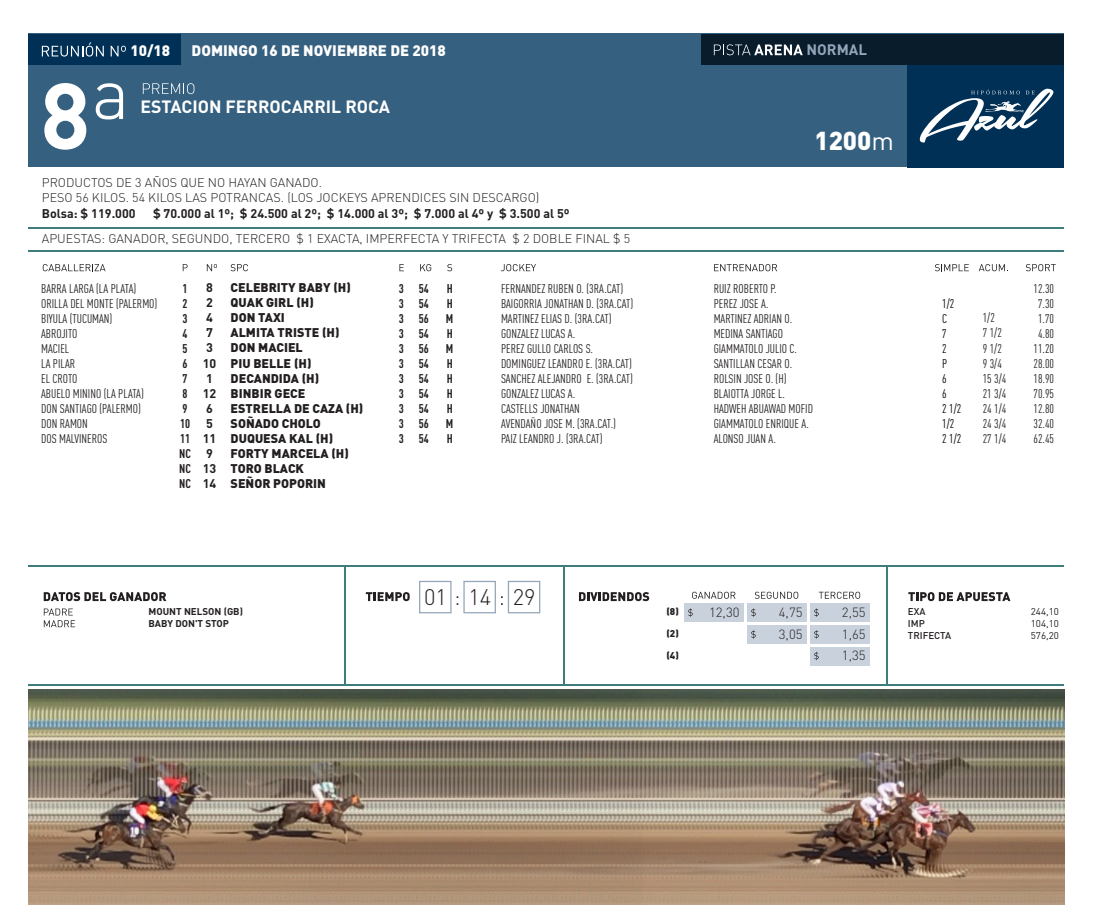
<style>
.page{position:relative;width:1098px;height:922px;background:#fff}
.page>*{position:absolute;margin:0;border:0;box-sizing:border-box;transform-origin:0 0}
.t1{font:700 92px "DIN Pro";color:#fff}
.t2{font:900 25.62px "DIN Pro";color:#fff}
.t3{font:300 22.25px "DIN Pro";color:#231f20}
.t4{font:700 17.62px "DIN Pro";color:#fff}
.t5{font:900 15px "DIN Pro";color:#fff}
.t6{font:700 15px "DIN Pro";color:#94a5b9}
.t7{font:300 13.25px "DIN Pro";color:#231f20}
.t8{font:12.5px/15px "FFDIN Pro Cond";color:#231f20}
.t9{font:300 12.5px/15px "DIN Pro";color:#231f20}
.t10{font:900 12.5px/15px "DIN Pro";color:#231f20}
.t11{font:700 12.5px/15px "DIN Pro";color:#231f20}
.t12{font:700 12.5px/15px "FFDIN Pro Cond";color:#231f20;text-align:justify}
.t13{font:12.5px/15px "FFDIN Pro Cond";color:#000}
.t14{font:700 9.75px/11.8px "DIN Pro";color:#231f20}
.t15{font:9.75px/11.8px "DIN Pro";color:#231f20;text-align:justify}
.t16{font:500 9.75px/11.8px "DIN Pro";color:#231f20}
.t17{font:900 9.75px "DIN Pro";color:#231f20}
.s1{font-weight:400}
.s2{font-weight:900;font-size:9.75px}
</style>
<div class="page">
<div style="left:28px;top:33px;width:1036px;height:133px;background:#35607f"></div>
<div style="left:908px;top:34px;width:156px;height:134px;background:#003056"></div>
<div style="left:28px;top:34px;width:153px;height:31px;background:#003056"></div>
<div style="left:701px;top:34px;width:363px;height:31px;background:#081c2c"></div>
<hr style="left:28px;top:565px;width:1036px;height:1px;background:#3f7c7d">
<hr style="left:28px;top:684px;width:1036px;height:1px;background:#3f7c7d">
<hr style="left:563px;top:565px;width:1px;height:120px;background:#3f7c7d">
<hr style="left:344px;top:565px;width:1px;height:120px;background:#3f7c7d">
<hr style="left:886px;top:565px;width:1px;height:120px;background:#3f7c7d">
<div style="left:419px;top:580px;width:32px;height:33px;border:1px solid #94a5b9"></div>
<div style="left:463px;top:580px;width:33px;height:33px;border:1px solid #94a5b9"></div>
<div style="left:508px;top:580px;width:32px;height:33px;border:1px solid #94a5b9"></div>
<hr style="left:28px;top:227px;width:1036px;height:1px;background:#3f7c7d">
<hr style="left:28px;top:250px;width:1036px;height:2px;background:#3f7c7d">
<svg style="left:42px;top:42px;width:62px;height:15px"></svg>
<svg style="left:111px;top:46px;width:15px;height:10px"></svg>
<svg style="left:714px;top:44px;width:88px;height:11px"></svg>
<svg style="left:96px;top:83px;width:27px;height:36px"></svg>
<svg style="left:143px;top:83px;width:51px;height:11px"></svg>
<svg style="left:43px;top:264px;width:63px;height:7px"></svg>
<svg style="left:231px;top:264px;width:17px;height:7px"></svg>
<svg style="left:501px;top:264px;width:35px;height:7px"></svg>
<svg style="left:714px;top:264px;width:63px;height:7px"></svg>
<svg style="left:935px;top:264px;width:33px;height:7px"></svg>
<svg style="left:1025px;top:264px;width:30px;height:7px"></svg>
<svg style="left:978px;top:264px;width:27px;height:7px"></svg>
<svg style="left:183px;top:264px;width:5px;height:7px"></svg>
<svg style="left:399px;top:264px;width:5px;height:7px"></svg>
<svg style="left:420px;top:264px;width:11px;height:7px"></svg>
<svg style="left:447px;top:264px;width:5px;height:7px"></svg>
<svg style="left:207px;top:264px;width:10px;height:7px"></svg>
<svg style="left:366px;top:592px;width:44px;height:9px"></svg>
<svg style="left:44px;top:592px;width:122px;height:9px"></svg>
<svg style="left:579px;top:592px;width:70px;height:9px"></svg>
<svg style="left:908px;top:592px;width:102px;height:9px"></svg>
<svg style="left:692px;top:591px;width:43px;height:7px"></svg>
<svg style="left:754px;top:591px;width:44px;height:7px"></svg>
<svg style="left:818px;top:591px;width:42px;height:7px"></svg>
<div style="left:684px;top:603px;width:59px;height:18px;background:#c9d2dc"></div>
<svg style="left:688px;top:608px;width:4px;height:8px"></svg>
<div style="left:747px;top:603px;width:59px;height:18px;background:#c9d2dc"></div>
<svg style="left:751px;top:608px;width:4px;height:8px"></svg>
<div style="left:810px;top:603px;width:59px;height:18px;background:#c9d2dc"></div>
<svg style="left:814px;top:608px;width:4px;height:8px"></svg>
<div style="left:747px;top:624px;width:59px;height:19px;background:#c9d2dc"></div>
<svg style="left:751px;top:630px;width:4px;height:8px"></svg>
<div style="left:810px;top:624px;width:59px;height:19px;background:#c9d2dc"></div>
<svg style="left:814px;top:630px;width:4px;height:8px"></svg>
<div style="left:810px;top:646px;width:59px;height:19px;background:#c9d2dc"></div>
<svg style="left:814px;top:651px;width:4px;height:9px"></svg>
<svg style="left:44px;top:608px;width:31px;height:19px"></svg>
<svg style="left:919px;top:89px;width:134px;height:53px"></svg>
<img style="left:28px;top:689px;width:1036px;height:215px">
<h1 class="t1" style="left:40px;top:53px;width:51px">8</h1>
<p class="t5" style="left:130px;top:41px;width:41px">10/18</p>
<p class="t5" style="left:192px;top:41px;width:256px">DOMINGO 16 DE NOVIEMBRE DE 2018</p>
<p class="t6" style="left:806px;top:40px;width:62px">NORMAL</p>
<h3 class="t4" style="left:140px;top:94px;width:251px">ESTACION FERROCARRIL ROCA</h3>
<h2 class="t2" style="left:814px;top:123px;width:81px">1200<span class="s1">m</span></h2>
<p class="t9" style="left:42px;top:174px;width:499px">PRODUCTOS DE 3 AÑOS QUE NO HAYAN GANADO.<br>PESO 56 KILOS. 54 KILOS LAS POTRANCAS. (LOS JOCKEYS APRENDICES SIN DESCARGO)</p>
<p class="t11" style="left:42px;top:206px;width:95px">Bolsa: $ 119.000</p>
<p class="t11" style="left:153px;top:206px;width:418px">$ 70.000 al 1º; $ 24.500 al 2º; $ 14.000 al 3º; $ 7.000 al 4º y $ 3.500 al 5º</p>
<p class="t9" style="left:42px;top:231px;width:590px">APUESTAS: GANADOR, SEGUNDO, TERCERO $ 1 EXACTA, IMPERFECTA Y TRIFECTA $ 2 DOBLE FINAL $ 5</p>
<p class="t8" style="left:41px;top:280px;width:118px">BARRA LARGA (LA PLATA)<br>ORILLA DEL MONTE (PALERMO)<br>BIYULA (TUCUMAN)<br>ABROJITO<br>MACIEL<br>LA PILAR<br>EL CROTO<br>ABUELO MININO (LA PLATA)<br>DON SANTIAGO (PALERMO)<br>DON RAMON<br>DOS MALVINEROS</p>
<p class="t12" style="left:179px;top:280px;width:13px;text-align:left">1<br>2<br>3<br>4<br>5<br>6<br>7<br>8<br>9<br>10<br>11<br>NC<br>NC<br>NC</p>
<p class="t11" style="left:203px;top:280px;width:15px">8<br>2<br>4<br>7<br>3<br>10<br>1<br>12<br>6<br>5<br>11<br>9<br>13<br>14</p>
<p class="t10" style="left:231px;top:280px;width:134px">CELEBRITY BABY (H)<br>QUAK GIRL (H)<br>DON TAXI<br>ALMITA TRISTE (H)<br>DON MACIEL<br>PIU BELLE (H)<br>DECANDIDA (H)<br>BINBIR GECE<br>ESTRELLA DE CAZA (H)<br>SOÑADO CHOLO<br>DUQUESA KAL (H)<br>FORTY MARCELA (H)<br>TORO BLACK<br>SEÑOR POPORIN</p>
<p class="t12" style="left:399px;top:280px;width:7px">3<br>3<br>3<br>3<br>3<br>3<br>3<br>3<br>3<br>3<br>3</p>
<p class="t12" style="left:419px;top:280px;width:12px">54<br>54<br>56<br>54<br>56<br>54<br>54<br>54<br>54<br>56<br>54</p>
<p class="t12" style="left:446px;top:280px;width:9px">H H M H M H H H H M H</p>
<p class="t8" style="left:501px;top:280px;width:134px">FERNANDEZ RUBEN O. (3RA.CAT)<br>BAIGORRIA JONATHAN D. (3RA.CAT)<br>MARTINEZ ELIAS D. (3RA.CAT)<br>GONZALEZ LUCAS A.<br>PEREZ GULLO CARLOS S.<br>DOMINGUEZ LEANDRO E. (3RA.CAT)<br>SANCHEZ ALEJANDRO E. (3RA.CAT)<br>GONZALEZ LUCAS A.<br>CASTELLS JONATHAN<br>AVENDAÑO JOSE M. (3RA.CAT.)<br>PAIZ LEANDRO J. (3RA.CAT)</p>
<p class="t8" style="left:713px;top:280px;width:101px">RUIZ ROBERTO P.<br>PEREZ JOSE A.<br>MARTINEZ ADRIAN O.<br>MEDINA SANTIAGO<br>GIAMMATOLO JULIO C.<br>SANTILLAN CESAR O.<br>ROLSIN JOSE O. (H)<br>BLAIOTTA JORGE L.<br>HADWEH ABUAWAD MOFID<br>GIAMMATOLO ENRIQUE A.<br>ALONSO JUAN A.</p>
<h3 class="t3" style="left:424px;top:581px;width:113px">01 14 29</h3>
<p class="t13" style="left:942px;top:295px;width:21px">1/2<br>C<br>7<br>2<br>P<br>6<br>6<br>2 1/2<br>1/2<br>2 1/2</p>
<p class="t8" style="left:982px;top:309px;width:25px">1/2<br>7 1/2<br>9 1/2<br>9 3/4<br>15 3/4<br>21 3/4<br>24 1/4<br>24 3/4<br>27 1/4</p>
<p class="t8" style="left:1033px;top:280px;width:22px;text-align:center">12.30<br>7.30<br>1.70<br>4.80<br>11.20<br>28.00<br>18.90<br>70.95<br>12.80<br>32.40<br>62.45</p>
<p class="t7" style="left:666px;top:603px;width:75px"><span class="s2">(8)</span> 12,30</p>
<p class="t7" style="left:779px;top:603px;width:25px">4,75</p>
<p class="t7" style="left:841px;top:603px;width:25px">2,55</p>
<p class="t17" style="left:666px;top:627px;width:14px">(2)</p>
<p class="t7" style="left:779px;top:625px;width:25px">3,05</p>
<p class="t7" style="left:841px;top:625px;width:25px">1,65</p>
<p class="t17" style="left:666px;top:648px;width:14px">(4)</p>
<p class="t7" style="left:841px;top:646px;width:25px">1,35</p>
<p class="t14" style="left:148px;top:605px;width:96px">MOUNT NELSON (GB)<br>BABY DON'T STOP</p>
<p class="t15" style="left:1030px;top:605px;width:30px">244,10<br>104,10<br>576,20</p>
<p class="t16" style="left:908px;top:605px;width:45px">EXA<br>IMP<br>TRIFECTA</p>
</div>
